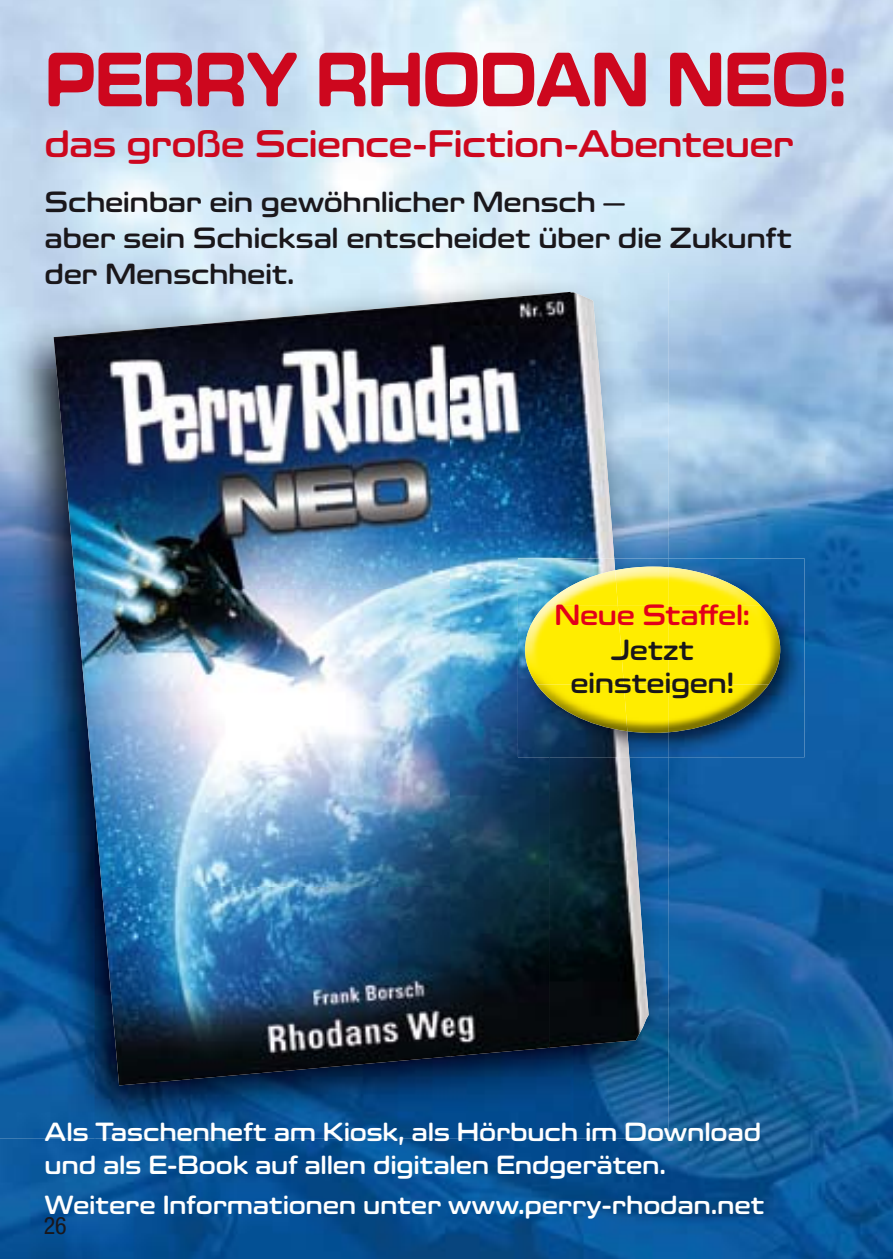
<style>
.page{position:relative;width:893px;height:1259px;background:#fff}
.page>*{position:absolute;margin:0;border:0;box-sizing:border-box;transform-origin:0 0}
.t1{font:700 78.6px "Eurostile Candy LT Pro";letter-spacing:-.025em;color:#cd071e;scale:.72 1}
.t2{font:600 39.3px "Eurostile Candy LT Pro";letter-spacing:-.025em;color:#cd071e;scale:.86 1}
.t3{font:600 30px/36px "Eurostile Candy LT Pro";letter-spacing:-.02em;color:#1a171b;scale:.86 1}
.t4{font:600 30px/33px "Eurostile Candy LT Pro";letter-spacing:-.02em;color:#1a171b;text-align:center;scale:.85 1}
.t5{font:600 30px "Eurostile Candy LT Pro";letter-spacing:-.015em;color:#e2001a;scale:.85 1}
.t6{font:600 27px/33px "Eurostile Candy LT Pro";letter-spacing:-.01em;color:#fff;scale:.85 1}
.t7{font:condensed 24px "Helvetica Neue";color:#1a171b}
</style>
<div class="page">
<img style="left:0;top:0;width:893px;height:1259px">
<img style="left:0;top:273px;width:668px;height:96px">
<img style="left:0;top:369px;width:95px;height:769px">
<img style="left:614px;top:369px;width:54px;height:189px">
<img style="left:95px;top:887px;width:95px;height:251px">
<img style="left:574px;top:757px;width:94px;height:381px">
<img style="left:190px;top:1047px;width:384px;height:91px">
<img style="left:54px;top:302px;width:396px;height:287px">
<img style="left:450px;top:292px;width:164px;height:297px">
<img style="left:76px;top:589px;width:374px;height:298px">
<img style="left:450px;top:589px;width:100px;height:467px">
<img style="left:549px;top:757px;width:100px;height:290px">
<img style="left:102px;top:887px;width:349px;height:198px">
<img style="left:629px;top:558px;width:175px;height:199px">
<img style="left:518px;top:558px;width:111px;height:199px">
<img style="left:615px;top:566px;width:145px;height:39px">
<img style="left:545px;top:570px;width:73px;height:35px">
<img style="left:537px;top:684px;width:87px;height:47px">
<img style="left:624px;top:684px;width:145px;height:49px">
<img style="left:624px;top:605px;width:156px;height:79px">
<img style="left:525px;top:605px;width:99px;height:79px">
<svg style="left:0;top:1255px;width:4px;height:4px"></svg>
<h1 class="t1" style="left:45px;top:36px;width:1116px">PERRY RHODAN NEO:</h1>
<h2 class="t2" style="left:45px;top:122px;width:873px">das große Science-Fiction-Abenteuer</h2>
<p class="t3" style="left:45px;top:184px;width:870px">Scheinbar ein gewöhnlicher Mensch –<br>aber sein Schicksal entscheidet über die Zukunft der Menschheit.</p>
<p class="t5" style="left:554px;top:598px;width:232px">Neue Staffel:</p>
<p class="t4" style="left:570px;top:634px;width:194px">Jetzt einsteigen!</p>
<p class="t6" style="left:45px;top:1116px;width:845px">Als Taschenheft am Kiosk, als Hörbuch im Download und als E-Book auf allen digitalen Endgeräten.</p>
<p class="t6" style="left:45px;top:1188px;width:848px">Weitere Informationen unter www.perry-rhodan.net</p>
<p class="t7" style="left:44px;top:1212px;width:25px">26</p>
</div>
